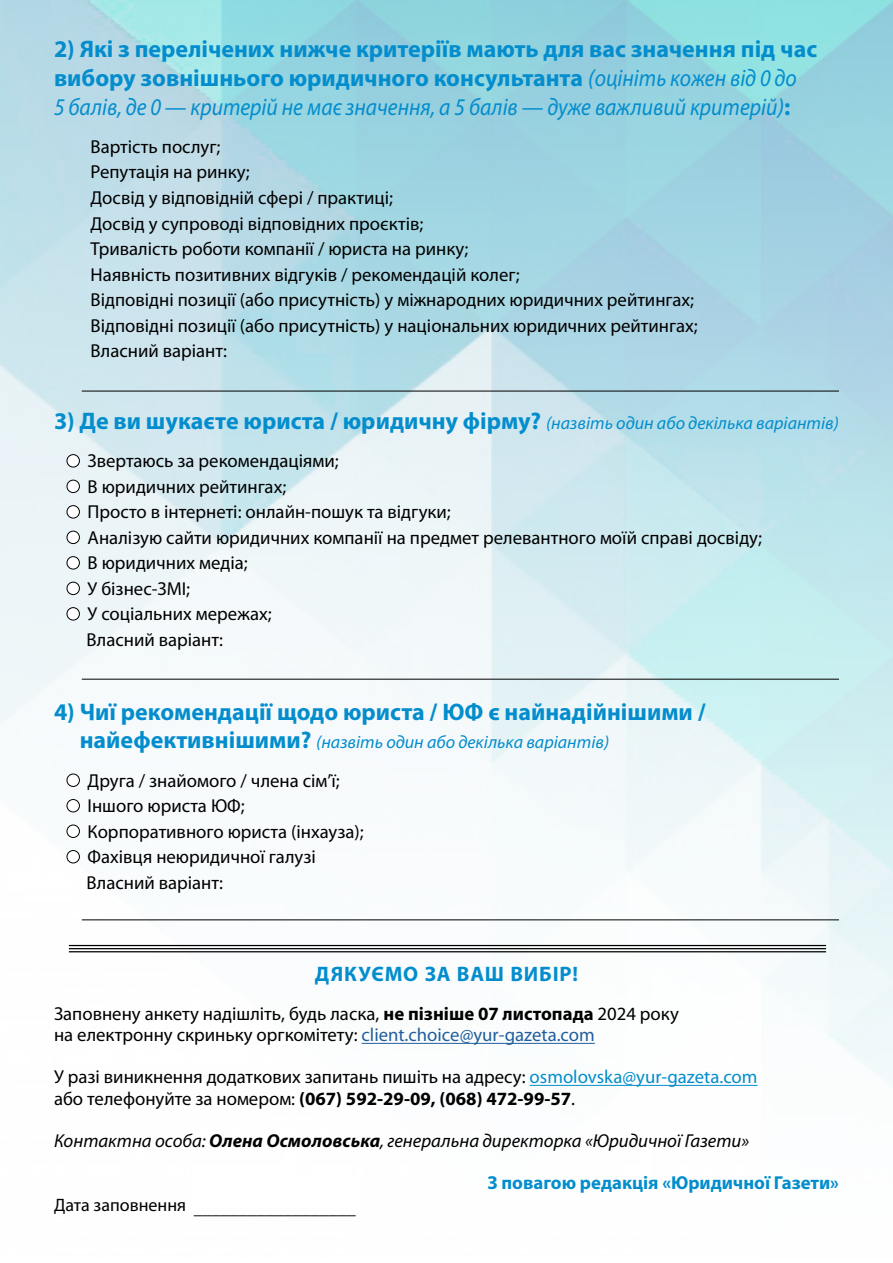
<style>
.page{position:relative;width:893px;height:1263px;background:#fff}
.page>*{position:absolute;margin:0;border:0;box-sizing:border-box;transform-origin:0 0}
.t1{font:700 24px/28.8px "Myriad Pro";color:#038dcd}
.t2{font:700 21px "Myriad Pro";letter-spacing:.04em;color:#038dcd}
.t3{font:18.75px/25.5px "Myriad Pro";color:#000}
.t4{font:italic 18.75px "Myriad Pro";color:#000}
.t5{font:700 18.75px "Myriad Pro";color:#038dcd}
.t6{font:italic 18px "Myriad Pro";color:#038dcd}
.t7{font:18px "Myriad Pro";color:#000}
.s1{font-weight:400;font-style:italic}
.s2{font-weight:400;font-style:italic;font-size:18px}
.s3{font-weight:700;font-style:normal;font-size:24px}
.s4{font-weight:700}
.s5{color:#215e9e}
.s6{color:#038dcd}
</style>
<div class="page">
<img style="left:0;top:0;width:893px;height:1086px">
<hr style="left:361px;top:1043px;width:234px;height:1px;background:#215e9e">
<hr style="left:530px;top:1085px;width:228px;height:1px;background:#038dcd">
<div style="left:67px;top:455px;width:12px;height:12px;background:#fff;border-radius:50%"></div>
<div style="left:67px;top:454px;width:13px;height:13px;border:1px solid #000;border-radius:50%"></div>
<div style="left:67px;top:480px;width:12px;height:13px;background:#fff;border-radius:50%"></div>
<div style="left:67px;top:480px;width:13px;height:13px;border:1px solid #000;border-radius:50%"></div>
<div style="left:67px;top:506px;width:12px;height:12px;background:#fff;border-radius:50%"></div>
<div style="left:67px;top:505px;width:13px;height:13px;border:1px solid #000;border-radius:50%"></div>
<div style="left:67px;top:531px;width:12px;height:13px;background:#fff;border-radius:50%"></div>
<div style="left:67px;top:531px;width:13px;height:13px;border:1px solid #000;border-radius:50%"></div>
<div style="left:67px;top:557px;width:12px;height:12px;background:#fff;border-radius:50%"></div>
<div style="left:67px;top:556px;width:13px;height:13px;border:1px solid #000;border-radius:50%"></div>
<div style="left:67px;top:582px;width:12px;height:13px;background:#fff;border-radius:50%"></div>
<div style="left:67px;top:582px;width:13px;height:13px;border:1px solid #000;border-radius:50%"></div>
<div style="left:67px;top:608px;width:12px;height:12px;background:#fff;border-radius:50%"></div>
<div style="left:67px;top:607px;width:13px;height:13px;border:1px solid #000;border-radius:50%"></div>
<div style="left:67px;top:774px;width:12px;height:12px;background:#fff;border-radius:50%"></div>
<div style="left:67px;top:774px;width:13px;height:13px;border:1px solid #000;border-radius:50%"></div>
<div style="left:67px;top:799px;width:12px;height:13px;background:#fff;border-radius:50%"></div>
<div style="left:67px;top:799px;width:13px;height:13px;border:1px solid #000;border-radius:50%"></div>
<div style="left:67px;top:825px;width:12px;height:12px;background:#fff;border-radius:50%"></div>
<div style="left:67px;top:825px;width:13px;height:13px;border:1px solid #000;border-radius:50%"></div>
<div style="left:67px;top:850px;width:12px;height:13px;background:#fff;border-radius:50%"></div>
<div style="left:67px;top:850px;width:13px;height:13px;border:1px solid #000;border-radius:50%"></div>
<hr style="left:82px;top:391px;width:757px;height:1px;background:#000">
<hr style="left:82px;top:679px;width:757px;height:1px;background:#000">
<hr style="left:82px;top:919px;width:757px;height:1px;background:#000">
<hr style="left:69px;top:945px;width:757px;height:1px;background:#000">
<hr style="left:69px;top:948px;width:757px;height:1px;background:#000">
<hr style="left:69px;top:951px;width:757px;height:1px;background:#000">
<p class="t1" style="left:54px;top:34px;width:765px">2) Які з перелічених нижче критеріїв мають для вас значення під час вибору зовнішнього юридичного консультанта <span class="s1">(оцініть кожен від 0 до<br>5 балів, де 0 — критерій не має значення, а 5 балів — дуже важливий критерій)</span>:</p>
<p class="t3" style="left:91px;top:134px;width:609px">Вартість послуг;<br>Репутація на ринку;<br>Досвід у відповідній сфері / практиці;<br>Досвід у супроводі відповідних проєктів;<br>Тривалість роботи компанії / юриста на ринку;<br>Наявність позитивних відгуків / рекомендацій колег;<br>Відповідні позиції (або присутність) у міжнародних юридичних рейтингах; Відповідні позиції (або присутність) у національних юридичних рейтингах; Власний варіант:</p>
<p class="t1" style="left:54px;top:406px;width:786px">3) Де ви шукаєте юриста / юридичну фірму? <span class="s2">(назвіть один або декілька варіантів)</span></p>
<p class="t3" style="left:87px;top:448px;width:677px">Звертаюсь за рекомендаціями;<br>В юридичних рейтингах;<br>Просто в інтернеті: онлайн-пошук та відгуки;<br>Аналізую сайти юридичних компанії на предмет релевантного моїй справі досвіду;<br>В юридичних медіа;<br>У бізнес-ЗМІ;<br>У соціальних мережах;<br>Власний варіант:</p>
<p class="t1" style="left:54px;top:696px;width:653px">4) Чиї рекомендації щодо юриста / ЮФ є найнадійнішими /</p>
<p class="t6" style="left:80px;top:731px;width:531px"><span class="s3">найефективнішими?</span> (назвіть один або декілька варіантів)</p>
<p class="t3" style="left:87px;top:767px;width:279px">Друга / знайомого / члена сім’ї;<br>Іншого юриста ЮФ;<br>Корпоративного юриста (інхауза);<br>Фахівця неюридичної галузі<br>Власний варіант:</p>
<p class="t2" style="left:315px;top:960px;width:265px">ДЯКУЄМО ЗА ВАШ ВИБІР!</p>
<p class="t3" style="left:54px;top:1003px;width:626px;line-height:21px">Заповнену анкету надішліть, будь ласка, <span class="s4">не пізніше 07 листопада</span> 2024 року на електронну скриньку оргкомітету: <span class="s5">client.choice@yur-gazeta.com</span></p>
<p class="t3" style="left:54px;top:1066px;width:705px;line-height:21px">У разі виникнення додаткових запитань пишіть на адресу: <span class="s6">osmolovska@yur-gazeta.com </span>або телефонуйте за номером: <span class="s4">(067) 592-29-09, (068) 472-99-57</span>.</p>
<p class="t4" style="left:54px;top:1128px;width:697px">Контактна особа: <span class="s4">Олена Осмоловська</span>, генеральна директорка «Юридичної Газети»</p>
<p class="t5" style="left:487px;top:1170px;width:353px">З повагою редакція «Юридичної Газети»</p>
<p class="t7" style="left:54px;top:1196px;width:303px">Дата заповнення __________________</p>
</div>
